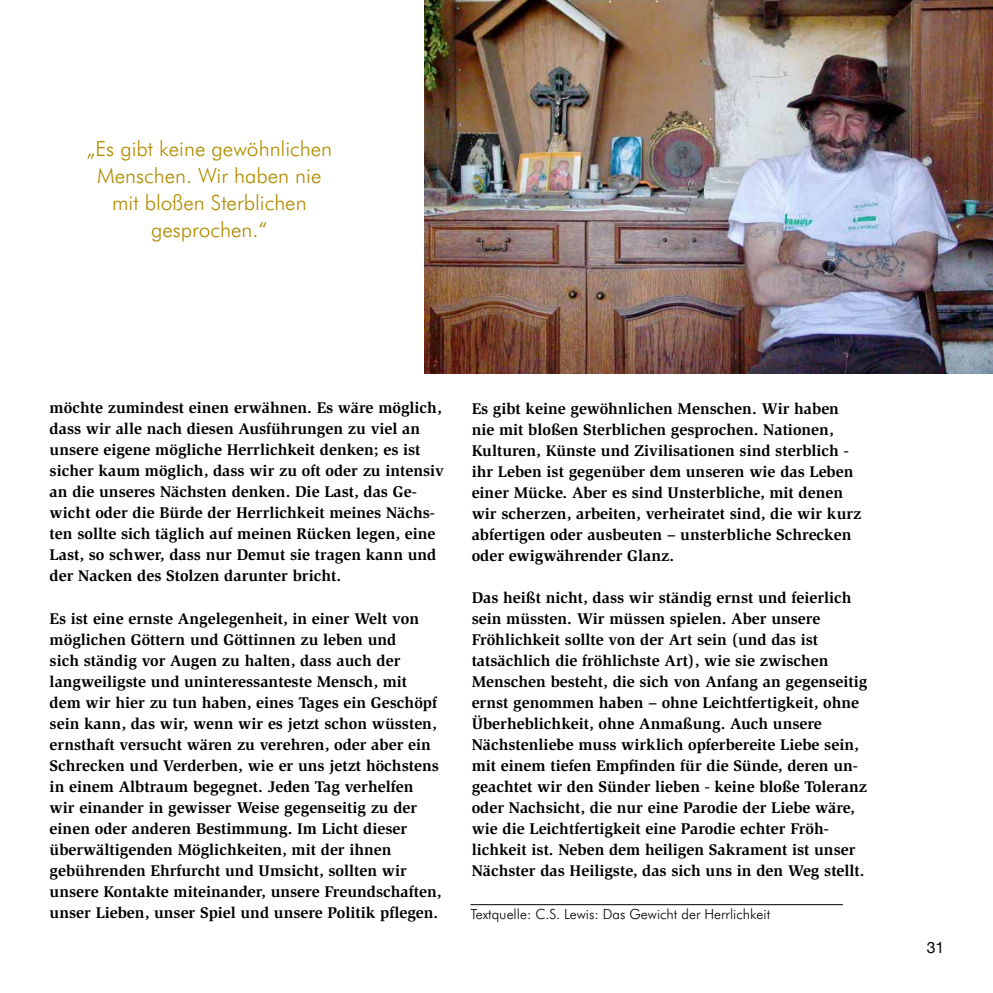
<style>
.page{position:relative;width:993px;height:993px;background:#fff}
.page>*{position:absolute;margin:0;border:0;box-sizing:border-box;transform-origin:0 0}
.t1{font:300 21px/26.9px "Futura BT";color:#b18c01;text-align:center}
.t2{font:700 15.92px/21px "Slimbach Std";color:#000}
.t3{font:15.75px "Helvetica Neue";color:#000}
.t4{font:300 14px "Futura BT";color:#000}
</style>
<div class="page">
<hr style="left:470px;top:903px;width:372px;height:1px;background:#000">
<img style="left:424px;top:0;width:568px;height:373px">
<h1 class="t1" style="left:86px;top:135px;width:247px">„Es gibt keine gewöhnlichen<br>Menschen. Wir haben nie mit bloßen Sterblichen gesprochen.“</h1>
<p class="t2" style="left:50px;top:397px;width:396px">möchte zumindest einen erwähnen. Es wäre möglich, dass wir alle nach diesen Ausführungen zu viel an unsere eigene mögliche Herrlichkeit denken; es ist sicher kaum möglich, dass wir zu oft oder zu intensiv an die unseres Nächsten denken. Die Last, das Ge&shy;wicht oder die Bürde der Herrlichkeit meines Nächs&shy;ten sollte sich täglich auf meinen Rücken legen, eine Last, so schwer, dass nur Demut sie tragen kann und der Nacken des Stolzen darunter bricht.</p>
<p class="t2" style="left:50px;top:608px;width:393px">Es ist eine ernste Angelegenheit, in einer Welt von möglichen Göttern und Göttinnen zu leben und<br>sich ständig vor Augen zu halten, dass auch der langweiligste und uninteressanteste Mensch, mit dem wir hier zu tun haben, eines Tages ein Geschöpf sein kann, das wir, wenn wir es jetzt schon wüssten, ernsthaft versucht wären zu verehren, oder aber ein Schrecken und Verderben, wie er uns jetzt höchstens in einem Albtraum begegnet. Jeden Tag verhelfen wir einander in gewisser Weise gegenseitig zu der einen oder anderen Bestimmung. Im Licht dieser überwältigenden Möglichkeiten, mit der ihnen gebührenden Ehrfurcht und Umsicht, sollten wir unsere Kontakte miteinander, unsere Freundschaften, unser Lieben, unser Spiel und unsere Politik pflegen.</p>
<p class="t2" style="left:471px;top:398px;width:391px">Es gibt keine gewöhnlichen Menschen. Wir haben nie mit bloßen Sterblichen gesprochen. Nationen, Kulturen, Künste und Zivilisationen sind sterblich - ihr Leben ist gegenüber dem unseren wie das Leben einer Mücke. Aber es sind Unsterbliche, mit denen wir scherzen, arbeiten, verheiratet sind, die wir kurz abfertigen oder ausbeuten – unsterbliche Schrecken oder ewigwährender Glanz.</p>
<p class="t2" style="left:471px;top:587px;width:397px">Das heißt nicht, dass wir ständig ernst und feierlich sein müssten. Wir müssen spielen. Aber unsere Fröhlichkeit sollte von der Art sein (und das ist tatsächlich die fröhlichste Art), wie sie zwischen Menschen besteht, die sich von Anfang an gegenseitig ernst genommen haben – ohne Leichtfertigkeit, ohne Überheblichkeit, ohne Anmaßung. Auch unsere Nächstenliebe muss wirklich opferbereite Liebe sein, mit einem tiefen Empfinden für die Sünde, deren un&shy;geachtet wir den Sünder lieben - keine bloße Toleranz oder Nachsicht, die nur eine Parodie der Liebe wäre, wie die Leichtfertigkeit eine Parodie echter Fröh&shy;lichkeit ist. Neben dem heiligen Sakrament ist unser Nächster das Heiligste, das sich uns in den Weg stellt.</p>
<p class="t4" style="left:470px;top:904px;width:301px">Textquelle: C.S. Lewis: Das Gewicht der Herrlichkeit</p>
<p class="t3" style="left:926px;top:936px;width:19px">31</p>
</div>
